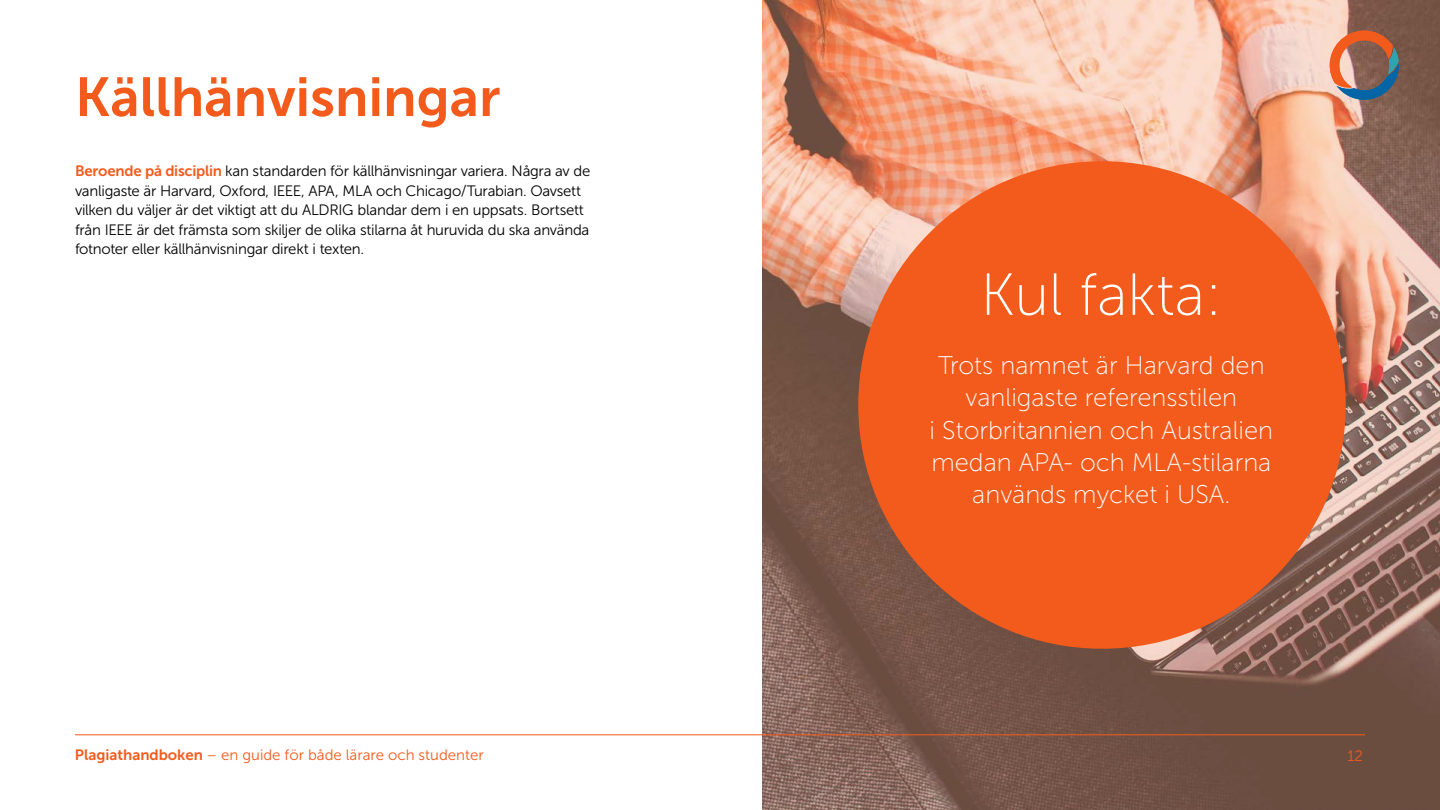
<style>
.page{position:relative;width:1440px;height:810px;background:#fff}
.page>*{position:absolute;margin:0;border:0;box-sizing:border-box;transform-origin:0 0}
.t1{font:59.25px "Museo Sans 100";color:#fff}
.t2{font:54.75px "Museo Sans 700";color:#f35b1c}
.t3{font:25.5px/32.2px "Museo Sans 100";color:#fff;text-align:center}
.t4{font:15px/19.5px "Museo Sans 300";letter-spacing:-.02em;color:#000}
.t5{font:15px "Museo Sans 300";color:#f35b1c}
.s1{font-family:"Museo Sans 700";color:#f35b1c}
.s2{font-family:"Museo Sans 700"}
</style>
<div class="page">
<svg style="left:762px;top:0;width:678px;height:810px;background:#aa7e6d"></svg>
<hr style="left:75px;top:735px;width:1290px;height:1px;background:#f35b1c">
<svg style="left:1330px;top:31px;width:69px;height:69px;background:#9d7567"></svg>
<div style="left:858px;top:161px;width:488px;height:488px;background:#f35b1c;border-radius:50%"></div>
<h2 class="t2" style="left:75px;top:67px;width:427px">Källhänvisningar</h2>
<p class="t4" style="left:75px;top:161px;width:517px"><span class="s1">Beroende på disciplin</span> kan standarden för källhänvisningar variera. Några av de vanligaste är Harvard, Oxford, IEEE, APA, MLA och Chicago/Turabian. Oavsett vilken du väljer är det viktigt att du ALDRIG blandar dem i en uppsats. Bortsett från IEEE är det främsta som skiljer de olika stilarna åt huruvida du ska använda fotnoter eller källhänvisningar direkt i texten.</p>
<h1 class="t1" style="left:980px;top:263px;width:243px">Kul fakta:</h1>
<h3 class="t3" style="left:930px;top:350px;width:345px">Trots namnet är Harvard den vanligaste referensstilen<br>i Storbritannien och Australien medan APA- och MLA-stilarna används mycket i USA.</h3>
<p class="t5" style="left:75px;top:747px;width:410px"><span class="s2">Plagiathandboken</span> – en guide för både lärare och studenter</p>
<p class="t5" style="left:1347px;top:747px;width:17px">12</p>
</div>
